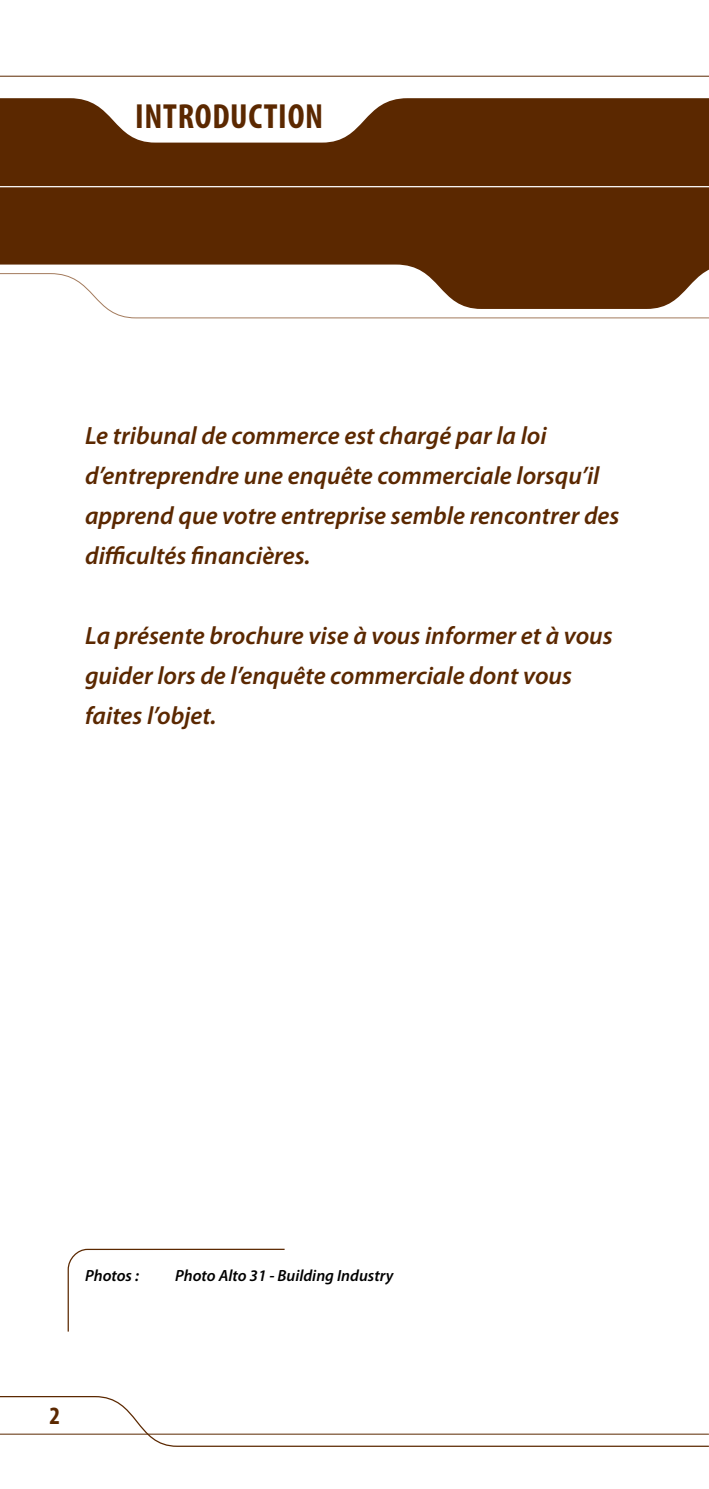
<style>
.page{position:relative;width:709px;height:1489px;background:#fff}
.page>*{position:absolute;margin:0;border:0;box-sizing:border-box;transform-origin:0 0}
.t1{font:700 condensed 35px "Myriad Pro";letter-spacing:.02em;color:#5b2800}
.t2{font:italic 600 25px/40px "Myriad Pro";color:#5b2800}
.t3{font:700 condensed 25px "Myriad Pro";color:#5b2800}
.t4{font:italic 600 16.25px "Myriad Pro";color:#000}
</style>
<div class="page">
<svg style="left:0;top:1396px;width:709px;height:51px"></svg>
<svg style="left:0;top:75px;width:709px;height:2px"></svg>
<svg style="left:0;top:98px;width:709px;height:175px;background:#744927"></svg>
<svg style="left:0;top:135px;width:709px;height:53px;background:#653510"></svg>
<svg style="left:0;top:273px;width:709px;height:45px"></svg>
<svg style="left:67px;top:1248px;width:218px;height:84px"></svg>
<h1 class="t1" style="left:135px;top:94px;width:190px">INTRODUCTION</h1>
<p class="t2" style="left:85px;top:415px;width:536px">Le tribunal de commerce est chargé par la loi d’entreprendre une enquête commerciale lorsqu’il apprend que votre entreprise semble rencontrer des difficultés financières.</p>
<p class="t2" style="left:85px;top:615px;width:529px">La présente brochure vise à vous informer et à vous guider lors de l’enquête commerciale dont vous faites l’objet.</p>
<p class="t4" style="left:85px;top:1265px;width:55px">Photos :</p>
<p class="t4" style="left:175px;top:1265px;width:220px">Photo Alto 31 - Building Industry</p>
<p class="t3" style="left:50px;top:1400px;width:12px">2</p>
</div>
